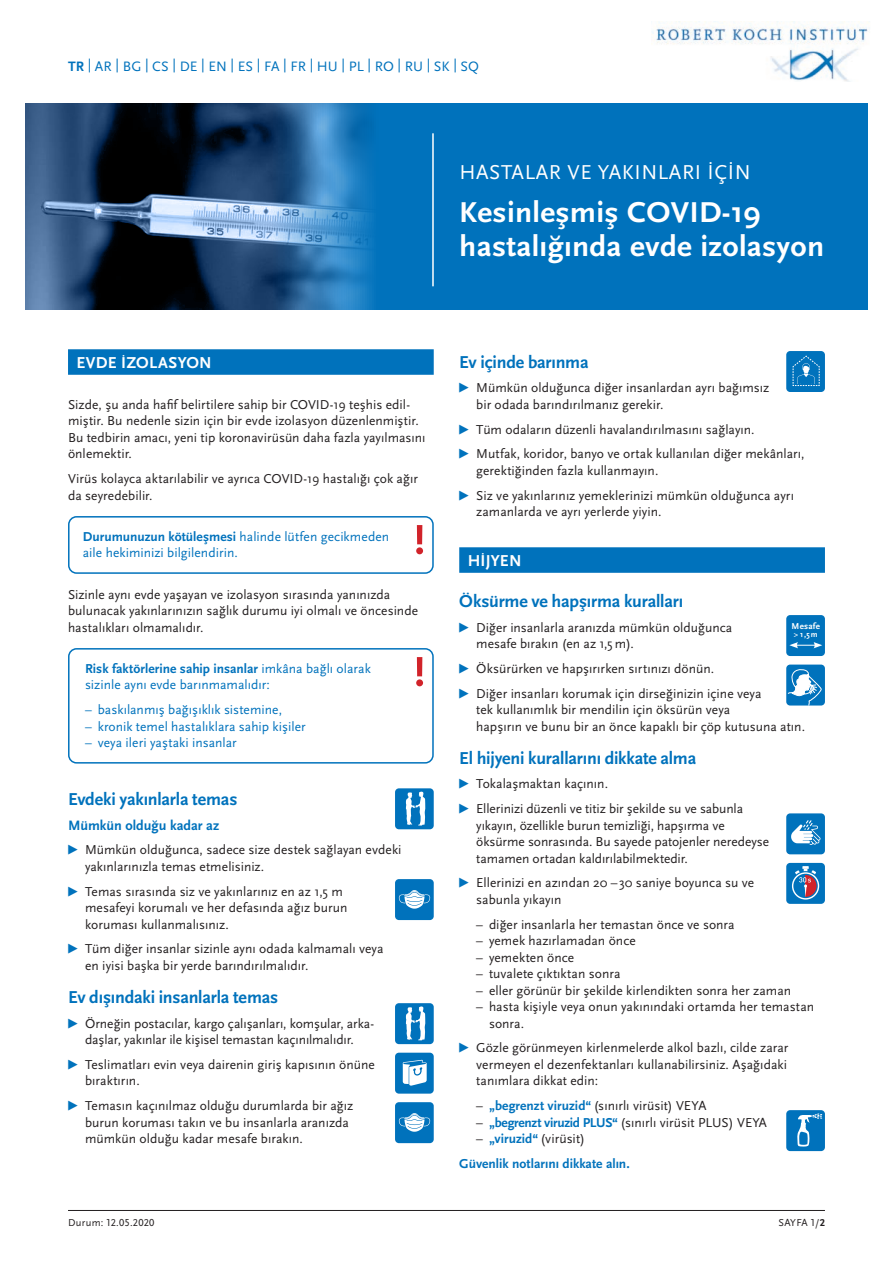
<style>
.page{position:relative;width:893px;height:1263px;background:#fff}
.page>*{position:absolute;margin:0;border:0;box-sizing:border-box;transform-origin:0 0}
.t1{font:700 30px/34.5px "Scala Sans Pro";letter-spacing:.01em;color:#fff;scale:1.05 1}
.t2{font:21px "Scala Sans Pro";letter-spacing:.03em;color:#fff}
.t3{font:700 18px "Scala Sans Pro";letter-spacing:-.01em;color:#0072bc}
.t4{font:700 16.5px "Scala Sans Pro";letter-spacing:.01em;color:#fff}
.t5{font:14.25px "Scala Sans Pro";letter-spacing:.005em;color:#0072bc}
.t6{font:700 14.25px "Scala Sans Pro";letter-spacing:-.005em;color:#0072bc}
.t7{font:13.5px/16.5px "Scala Sans Pro";color:#231f20}
.t8{font:13.5px/16.5px "Scala Sans Pro";color:#0072bc}
.t9{font:700 13.5px/24.8px "Scala Sans Pro";color:#0072bc}
.t10{font:10.5px "Scala Sans Pro";letter-spacing:.02em;color:#231f20}
.t11{font:700 9px "Scala Sans";letter-spacing:.025em;color:#fff}
.t12{font:700 8.25px "Scala Sans";color:#fff}
.s1{font-weight:700}
.s2{color:#0072bc}
.s3{font-weight:700;color:#0072bc}
.s4{font-weight:400;color:#231f20}
</style>
<div class="page">
<svg style="left:26px;top:104px;width:244px;height:206px"></svg>
<svg style="left:270px;top:104px;width:597px;height:206px;fill:#0072bc"></svg>
<hr style="left:432px;top:133px;width:2px;height:153px;background:#fff">
<div style="left:68px;top:349px;width:366px;height:26px;background:#0072bc"></div>
<div style="left:459px;top:547px;width:366px;height:26px;background:#0072bc"></div>
<hr style="left:68px;top:1210px;width:757px;height:1px;background:#231f20">
<div style="left:395px;top:1053px;width:39px;height:41px;background:#0072bc;border-radius:4px"></div>
<svg style="left:403px;top:1060px;width:24px;height:26px"></svg>
<div style="left:395px;top:1102px;width:39px;height:41px;background:#0072bc;border-radius:4px"></div>
<svg style="left:399px;top:1113px;width:31px;height:19px"></svg>
<div style="left:395px;top:879px;width:39px;height:41px;background:#0072bc;border-radius:4px"></div>
<svg style="left:399px;top:890px;width:31px;height:19px"></svg>
<div style="left:786px;top:813px;width:39px;height:41px;background:#0072bc;border-radius:4px"></div>
<svg style="left:791px;top:820px;width:29px;height:25px"></svg>
<div style="left:786px;top:863px;width:39px;height:41px;background:#0072bc;border-radius:4px"></div>
<svg style="left:792px;top:872px;width:27px;height:27px"></svg>
<svg style="left:793px;top:874px;width:25px;height:24px"></svg>
<svg style="left:795px;top:866px;width:21px;height:31px"></svg>
<svg style="left:416px;top:657px;width:7px;height:29px"></svg>
<div style="left:68px;top:648px;width:366px;height:116px;border:2px solid #0072bc;border-radius:8px"></div>
<svg style="left:416px;top:525px;width:7px;height:29px"></svg>
<div style="left:68px;top:516px;width:366px;height:58px;border:2px solid #0072bc;border-radius:8px"></div>
<img style="left:652px;top:22px;width:216px;height:59px">
<div style="left:395px;top:788px;width:39px;height:41px;background:#0072bc;border-radius:4px"></div>
<svg style="left:406px;top:791px;width:19px;height:34px"></svg>
<div style="left:395px;top:1003px;width:39px;height:41px;background:#0072bc;border-radius:4px"></div>
<svg style="left:406px;top:1006px;width:19px;height:34px"></svg>
<div style="left:786px;top:351px;width:39px;height:41px;background:#0072bc;border-radius:4px"></div>
<svg style="left:792px;top:355px;width:28px;height:31px"></svg>
<div style="left:786px;top:615px;width:39px;height:41px;background:#0072bc;border-radius:4px"></div>
<svg style="left:789px;top:642px;width:33px;height:6px"></svg>
<div style="left:786px;top:665px;width:39px;height:40px;background:#0072bc;border-radius:4px"></div>
<svg style="left:787px;top:669px;width:35px;height:36px"></svg>
<div style="left:786px;top:1110px;width:39px;height:41px;background:#0072bc;border-radius:4px"></div>
<svg style="left:797px;top:1114px;width:25px;height:32px"></svg>
<p class="t5" style="left:68px;top:58px;width:412px"><span class="s1">TR</span> | AR | BG | CS | DE | EN | ES | FA | FR | HU | PL | RO | RU | SK | SQ</p>
<h2 class="t2" style="left:459px;top:160px;width:293px">HASTALAR VE YAKINLARI İÇİN</h2>
<h1 class="t1" style="left:459px;top:195px;width:349px">Kesinleşmiş COVID-19 hastalığında evde izolasyon</h1>
<p class="t4" style="left:77px;top:352px;width:137px">EVDE İZOLASYON</p>
<p class="t7" style="left:68px;top:396px;width:359px">Sizde, şu anda hafif belirtilere sahip bir COVID-19 teşhis edil&shy;miştir. Bu nedenle sizin için bir evde izolasyon düzenlenmiştir.<br>Bu tedbirin amacı, yeni tip koronavirüsün daha fazla yayılmasını önlemektir.</p>
<p class="t7" style="left:68px;top:470px;width:351px">Virüs kolayca aktarılabilir ve ayrıca COVID-19 hastalığı çok ağır da seyredebilir.</p>
<p class="t8" style="left:83px;top:528px;width:308px"><span class="s1">Durumunuzun kötüleşmesi</span> halinde lütfen gecikmeden aile hekiminizi bilgilendirin.</p>
<p class="t7" style="left:68px;top:586px;width:352px">Sizinle aynı evde yaşayan ve izolasyon sırasında yanınızda bulunacak yakınlarınızın sağlık durumu iyi olmalı ve öncesinde hastalıkları olmamalıdır.</p>
<p class="t8" style="left:85px;top:660px;width:287px"><span class="s1">Risk faktörlerine sahip insanlar</span> imkâna bağlı olarak sizinle aynı evde barınmamalıdır:</p>
<p class="t8" style="left:85px;top:701px;width:199px">– baskılanmış bağışıklık sistemine,</p>
<p class="t8" style="left:85px;top:718px;width:222px">– kronik temel hastalıklara sahip kişiler</p>
<p class="t8" style="left:85px;top:734px;width:153px">– veya ileri yaştaki insanlar</p>
<h3 class="t3" style="left:68px;top:788px;width:171px">Evdeki yakınlarla temas</h3>
<p class="t6" style="left:68px;top:816px;width:153px">Mümkün olduğu kadar az</p>
<p class="t7" style="left:85px;top:842px;width:318px;text-indent:-19px"><span class="s2">▶</span> Mümkün olduğunca, sadece size destek sağlayan evdeki yakınlarınızla temas etmelisiniz.</p>
<p class="t7" style="left:85px;top:883px;width:264px;text-indent:-19px"><span class="s2">▶</span> Temas sırasında siz ve yakınlarınız en az 1,5 m mesafeyi korumalı ve her defasında ağız burun koruması kullanmalısınız.</p>
<p class="t7" style="left:85px;top:941px;width:300px;text-indent:-19px"><span class="s2">▶</span> Tüm diğer insanlar sizinle aynı odada kalmamalı veya en iyisi başka bir yerde barındırılmalıdır.</p>
<h3 class="t3" style="left:68px;top:986px;width:212px">Ev dışındaki insanlarla temas</h3>
<p class="t7" style="left:66px;top:1015px;width:310px;text-align:center"><span class="s2">▶</span> Örneğin postacılar, kargo çalışanları, komşular, arka&shy;daşlar, yakınlar ile kişisel temastan kaçınılmalıdır.</p>
<p class="t7" style="left:85px;top:1056px;width:291px;text-indent:-19px"><span class="s2">▶</span> Teslimatları evin veya dairenin giriş kapısının önüne bıraktırın.</p>
<p class="t7" style="left:85px;top:1097px;width:270px;text-indent:-19px"><span class="s2">▶</span> Temasın kaçınılmaz olduğu durumlarda bir ağız burun koruması takın ve bu insanlarla aranızda mümkün olduğu kadar mesafe bırakın.</p>
<h3 class="t3" style="left:459px;top:351px;width:131px">Ev içinde barınma</h3>
<p class="t7" style="left:476px;top:380px;width:295px;text-indent:-19px"><span class="s2">▶</span> Mümkün olduğunca diğer insanlardan ayrı bağımsız bir odada barındırılmanız gerekir.</p>
<p class="t7" style="left:457px;top:417px;width:349px;line-height:24.8px"><span class="s2">▶</span> Tüm odaların düzenli havalandırılmasını sağlayın.<br><span class="s2">▶</span> Mutfak, koridor, banyo ve ortak kullanılan diğer mekânları,</p>
<p class="t7" style="left:457px;top:458px;width:339px;line-height:24.8px;text-indent:19px">gerektiğinden fazla kullanmayın.<br><span class="s2">▶</span> Siz ve yakınlarınız yemeklerinizi mümkün olduğunca ayrı</p>
<p class="t7" style="left:476px;top:503px;width:187px">zamanlarda ve ayrı yerlerde yiyin.</p>
<p class="t4" style="left:468px;top:550px;width:55px">HİJYEN</p>
<h3 class="t3" style="left:459px;top:590px;width:225px">Öksürme ve hapşırma kuralları</h3>
<p class="t7" style="left:476px;top:619px;width:258px;text-indent:-19px"><span class="s2">▶</span> Diğer insanlarla aranızda mümkün olduğunca mesafe bırakın (en az 1,5 m).</p>
<p class="t7" style="left:457px;top:656px;width:306px;line-height:24.8px"><span class="s2">▶</span> Öksürürken ve hapşırırken sırtınızı dönün.<br><span class="s2">▶</span> Diğer insanları korumak için dirseğinizin içine veya</p>
<p class="t7" style="left:476px;top:701px;width:330px">tek kullanımlık bir mendilin için öksürün veya<br>hapşırın ve bunu bir an önce kapaklı bir çöp kutusuna atın.</p>
<h3 class="t3" style="left:459px;top:747px;width:238px">El hijyeni kurallarını dikkate alma</h3>
<p class="t7" style="left:457px;top:771px;width:288px;line-height:24.8px"><span class="s2">▶</span> Tokalaşmaktan kaçının.<br><span class="s2">▶</span> Ellerinizi düzenli ve titiz bir şekilde su ve sabunla</p>
<p class="t7" style="left:476px;top:817px;width:294px">yıkayın, özellikle burun temizliği, hapşırma ve öksürme sonrasında. Bu sayede patojenler neredeyse tamamen ortadan kaldırılabilmektedir.</p>
<p class="t7" style="left:476px;top:875px;width:279px;text-indent:-19px"><span class="s2">▶</span> Ellerinizi en azından 20 –30 saniye boyunca su ve sabunla yıkayın</p>
<p class="t7" style="left:476px;top:916px;width:260px">– diğer insanlarla her temastan önce ve sonra</p>
<p class="t7" style="left:476px;top:932px;width:161px">– yemek hazırlamadan önce</p>
<p class="t7" style="left:476px;top:949px;width:99px">– yemekten önce</p>
<p class="t7" style="left:476px;top:965px;width:146px">– tuvalete çıktıktan sonra</p>
<p class="t7" style="left:476px;top:982px;width:316px">– eller görünür bir şekilde kirlendikten sonra her zaman</p>
<p class="t7" style="left:489px;top:998px;width:327px;text-indent:-13px">– hasta kişiyle veya onun yakınındaki ortamda her temastan sonra.</p>
<p class="t7" style="left:476px;top:1040px;width:314px;text-align:justify;text-indent:-19px"><span class="s2">▶</span> Gözle görünmeyen kirlenmelerde alkol bazlı, cilde zarar vermeyen el dezenfektanları kullanabilirsiniz. Aşağıdaki tanımlara dikkat edin:</p>
<p class="t7" style="left:476px;top:1097px;width:232px">– <span class="s3">„begrenzt viruzid“</span> (sınırlı virüsit) VEYA</p>
<p class="t7" style="left:476px;top:1114px;width:292px">– <span class="s3">„begrenzt viruzid PLUS“</span> (sınırlı virüsit PLUS) VEYA</p>
<p class="t9" style="left:459px;top:1126px;width:172px;text-indent:17px"><span class="s4">–</span> „viruzid“ <span class="s4">(virüsit)<br></span>Güvenlik notlarını dikkate alın.</p>
<p class="t11" style="left:792px;top:621px;width:30px">Mesafe</p>
<p class="t12" style="left:794px;top:630px;width:25px">&gt; 1,5m</p>
<p class="t10" style="left:68px;top:1216px;width:88px">Durum: 12.05.2020</p>
<p class="t10" style="left:778px;top:1216px;width:48px">SAYFA 1/<span class="s1">2</span></p>
</div>
